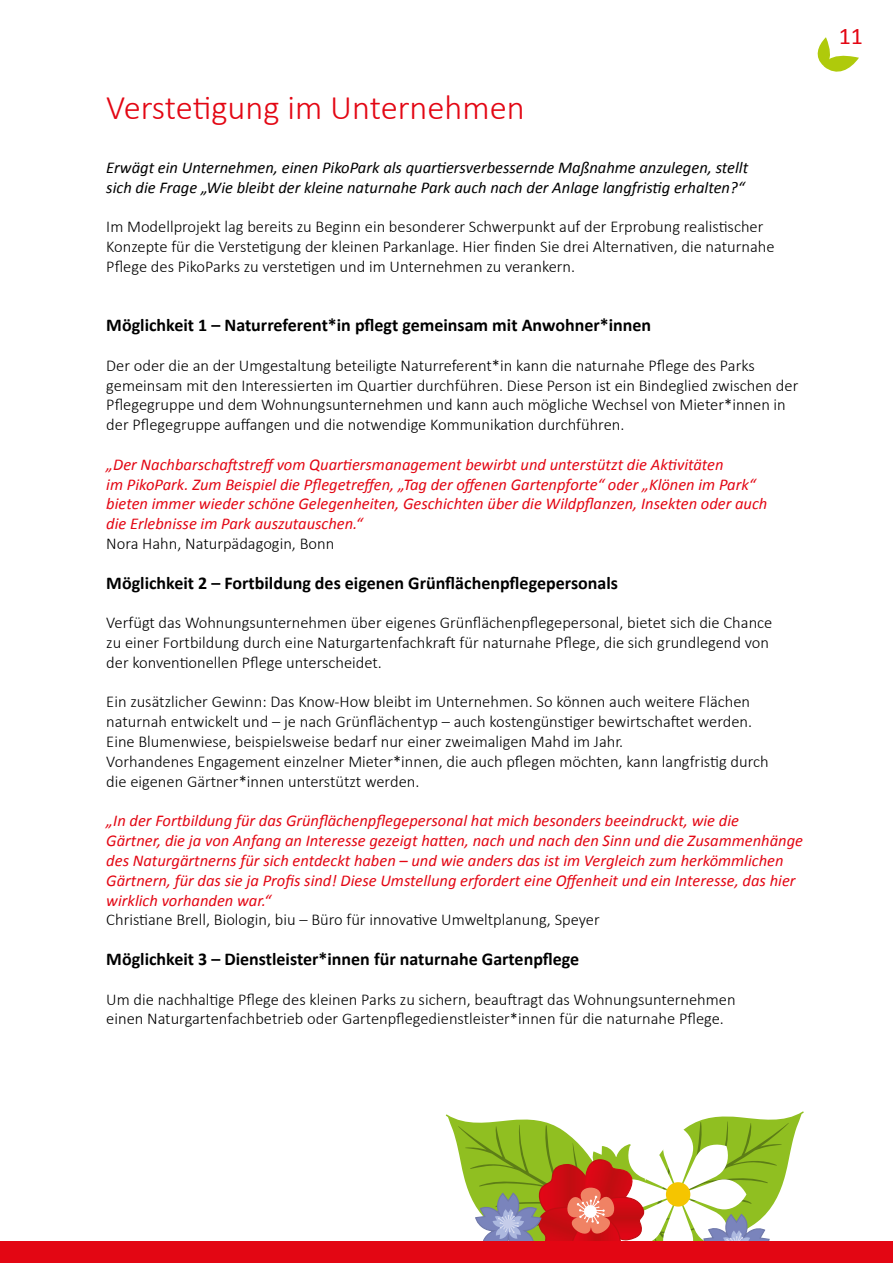
<style>
.page{position:relative;width:893px;height:1263px;background:#fff}
.page>*{position:absolute;margin:0;border:0;box-sizing:border-box;transform-origin:0 0}
.t1{font:300 34.5px "Calibri";color:#e30613}
.t2{font:24px "Calibri";color:#e30613}
.t3{font:700 18px "Calibri";color:#000}
.t4{font:300 16.5px/19.8px "Calibri";color:#000}
.t5{font:italic 16.5px/19.8px "Calibri";color:#e30613}
.t6{font:italic 16.5px/19.8px "Calibri";color:#000}
</style>
<div class="page">
<svg style="left:445px;top:1111px;width:359px;height:131px"></svg>
<div style="left:503px;top:1219px;width:10px;height:9px;background:#c5cce9;border-radius:50%"></div>
<svg style="left:817px;top:37px;width:42px;height:35px"></svg>
<div style="left:0;top:1242px;width:893px;height:21px;background:#e30613"></div>
<h1 class="t1" style="left:106px;top:87px;width:420px">Verstetigung im Unternehmen</h1>
<p class="t6" style="left:106px;top:157px;width:643px">Erwägt ein Unternehmen, einen PikoPark als quartiersverbessernde Maßnahme anzulegen, stellt sich die Frage „Wie bleibt der kleine naturnahe Park auch nach der Anlage langfristig erhalten?“</p>
<p class="t4" style="left:106px;top:217px;width:670px">Im Modellprojekt lag bereits zu Beginn ein besonderer Schwerpunkt auf der Erprobung realistischer<br>Konzepte für die Verstetigung der kleinen Parkanlage. Hier finden Sie drei Alternativen, die naturnahe<br>Pflege des PikoParks zu verstetigen und im Unternehmen zu verankern.</p>
<p class="t3" style="left:106px;top:314px;width:546px">Möglichkeit 1 – Naturreferent*in pflegt gemeinsam mit Anwohner*innen</p>
<p class="t4" style="left:106px;top:355px;width:693px">Der oder die an der Umgestaltung beteiligte Naturreferent*in kann die naturnahe Pflege des Parks gemeinsam mit den Interessierten im Quartier durchführen. Diese Person ist ein Bindeglied zwischen der Pflegegruppe und dem Wohnungsunternehmen und kann auch mögliche Wechsel von Mieter*innen in der Pflegegruppe auffangen und die notwendige Kommunikation durchführen.</p>
<p class="t5" style="left:106px;top:454px;width:663px">„Der Nachbarschaftstreff vom Quartiersmanagement bewirbt und unterstützt die Aktivitäten<br>im PikoPark. Zum Beispiel die Pflegetreffen, „Tag der offenen Gartenpforte“ oder „Klönen im Park“ bieten immer wieder schöne Gelegenheiten, Geschichten über die Wildpflanzen, Insekten oder auch die Erlebnisse im Park auszutauschen.“</p>
<p class="t4" style="left:106px;top:533px;width:229px">Nora Hahn, Naturpädagogin, Bonn</p>
<p class="t3" style="left:106px;top:571px;width:513px">Möglichkeit 2 – Fortbildung des eigenen Grünflächenpflegepersonals</p>
<p class="t4" style="left:106px;top:613px;width:668px">Verfügt das Wohnungsunternehmen über eigenes Grünflächenpflegepersonal, bietet sich die Chance zu einer Fortbildung durch eine Naturgartenfachkraft für naturnahe Pflege, die sich grundlegend von der konventionellen Pflege unterscheidet.</p>
<p class="t4" style="left:106px;top:692px;width:664px">Ein zusätzlicher Gewinn: Das Know-How bleibt im Unternehmen. So können auch weitere Flächen naturnah entwickelt und – je nach Grünflächentyp – auch kostengünstiger bewirtschaftet werden.<br>Eine Blumenwiese, beispielsweise bedarf nur einer zweimaligen Mahd im Jahr.<br>Vorhandenes Engagement einzelner Mieter*innen, die auch pflegen möchten, kann langfristig durch die eigenen Gärtner*innen unterstützt werden.</p>
<p class="t5" style="left:106px;top:810px;width:698px">„In der Fortbildung für das Grünflächenpflegepersonal hat mich besonders beeindruckt, wie die<br>Gärtner, die ja von Anfang an Interesse gezeigt hatten, nach und nach den Sinn und die Zusammenhänge des Naturgärtnerns für sich entdeckt haben – und wie anders das ist im Vergleich zum herkömmlichen Gärtnern, für das sie ja Profis sind! Diese Umstellung erfordert eine Offenheit und ein Interesse, das hier wirklich vorhanden war.“</p>
<p class="t4" style="left:106px;top:910px;width:495px">Christiane Brell, Biologin, biu – Büro für innovative Umweltplanung, Speyer</p>
<p class="t3" style="left:106px;top:947px;width:475px">Möglichkeit 3 – Dienstleister*innen für naturnahe Gartenpflege</p>
<p class="t4" style="left:106px;top:989px;width:631px">Um die nachhaltige Pflege des kleinen Parks zu sichern, beauftragt das Wohnungsunternehmen einen Naturgartenfachbetrieb oder Gartenpflegedienstleister*innen für die naturnahe Pflege.</p>
<h2 class="t2" style="left:839px;top:20px;width:26px">11</h2>
</div>
